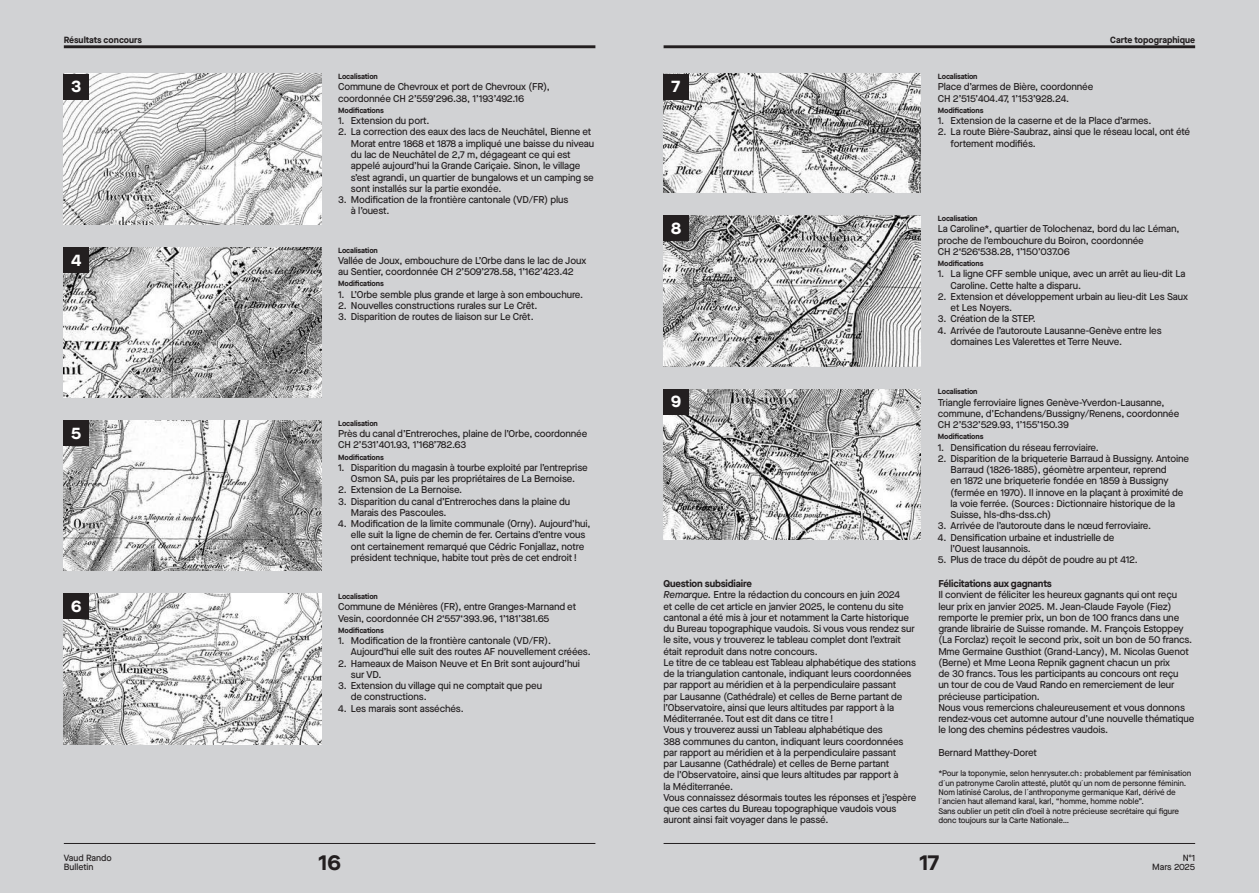
<style>
.page{position:relative;width:1259px;height:893px;background:#d1d2d4}
.page>*{position:absolute;margin:0;border:0;box-sizing:border-box;transform-origin:0 0}
.t1{font:700 21.75px "Maison Neue";color:#231f20}
.t2{font:700 16.8px "Maison Neue";color:#fff}
.t3{font:500 9.9px/11.2px "Maison Neue";letter-spacing:-.015em;color:#231f20}
.t4{font:700 9.9px "Maison Neue";letter-spacing:-.015em;color:#231f20}
.t5{font:700 9px "Maison Neue";color:#231f20}
.t6{font:500 9px/9px "Maison Neue";color:#231f20}
.t7{font:500 8.1px/9.3px "Maison Neue";letter-spacing:-.015em;color:#231f20}
.t8{font:700 7.5px "Maison Neue";letter-spacing:-.015em;color:#231f20}
.s1{font-weight:700}
.s2{font-style:italic}
</style>
<div class="page">
<hr style="left:64px;top:45px;width:531px;height:3px;background:#231f20">
<hr style="left:64px;top:843px;width:531px;height:1px;background:#231f20">
<hr style="left:663px;top:45px;width:532px;height:3px;background:#231f20">
<hr style="left:663px;top:843px;width:532px;height:1px;background:#231f20">
<img style="left:64px;top:74px;width:257px;height:150px">
<img style="left:663px;top:74px;width:258px;height:119px">
<img style="left:64px;top:247px;width:257px;height:151px">
<img style="left:663px;top:216px;width:258px;height:150px">
<img style="left:64px;top:420px;width:257px;height:151px">
<img style="left:663px;top:389px;width:258px;height:150px">
<img style="left:64px;top:594px;width:257px;height:150px">
<div style="left:64px;top:74px;width:25px;height:25px;background:#231f20"></div>
<div style="left:64px;top:247px;width:25px;height:25px;background:#231f20"></div>
<div style="left:64px;top:420px;width:25px;height:26px;background:#231f20"></div>
<div style="left:64px;top:594px;width:25px;height:25px;background:#231f20"></div>
<div style="left:663px;top:74px;width:25px;height:25px;background:#231f20"></div>
<div style="left:663px;top:216px;width:25px;height:25px;background:#231f20"></div>
<div style="left:663px;top:389px;width:25px;height:25px;background:#231f20"></div>
<p class="t5" style="left:64px;top:33px;width:80px">Résultats concours</p>
<p class="t5" style="left:1110px;top:33px;width:86px">Carte topographique</p>
<p class="t8" style="left:338px;top:71px;width:41px">Localisation</p>
<p class="t3" style="left:338px;top:81px;width:213px">Commune de Chevroux et port de Chevroux (FR), coordonnée CH 2’559’296.38, 1’193’492.16</p>
<p class="t8" style="left:338px;top:105px;width:47px">Modifications</p>
<p class="t3" style="left:338px;top:115px;width:93px">1. Extension du port.</p>
<p class="t3" style="left:351px;top:126px;width:245px;text-indent:-13px">2. La correction des eaux des lacs de Neuchâtel, Bienne et Morat entre 1868 et 1878 a impliqué une baisse du niveau du lac de Neuchâtel de 2,7 m, dégageant ce qui est appelé aujourd’hui la Grande Cariçaie. Sinon, le village s’est agrandi, un quartier de bungalows et un camping se sont installés sur la partie exondée.</p>
<p class="t3" style="left:351px;top:194px;width:219px;text-indent:-13px">3. Modification de la frontière cantonale (VD/FR) plus à l’ouest.</p>
<p class="t8" style="left:938px;top:71px;width:41px">Localisation</p>
<p class="t3" style="left:938px;top:81px;width:157px">Place d’armes de Bière, coordonnée<br>CH 2’515’404.47, 1’153’928.24.</p>
<p class="t8" style="left:938px;top:105px;width:47px">Modifications</p>
<p class="t3" style="left:938px;top:115px;width:215px">1. Extension de la caserne et de la Place d’armes.</p>
<p class="t3" style="left:950px;top:126px;width:241px;text-indent:-13px">2. La route Bière-Saubraz, ainsi que le réseau local, ont été fortement modifiés.</p>
<h2 class="t2" style="left:71px;top:75px;width:12px">3</h2>
<h2 class="t2" style="left:671px;top:75px;width:10px">7</h2>
<p class="t8" style="left:938px;top:213px;width:41px">Localisation</p>
<p class="t3" style="left:938px;top:223px;width:243px">La Caroline*, quartier de Tolochenaz, bord du lac Léman, proche de l’embouchure du Boiron, coordonnée<br>CH 2‘526‘538.28, 1’150’037.06</p>
<p class="t8" style="left:938px;top:258px;width:47px">Modifications</p>
<p class="t3" style="left:950px;top:268px;width:236px;text-indent:-13px">1. La ligne CFF semble unique, avec un arrêt au lieu-dit La<br>Caroline. Cette halte a disparu.</p>
<p class="t3" style="left:950px;top:291px;width:239px;text-indent:-13px">2. Extension et développement urbain au lieu-dit Les Saux et Les Noyers.</p>
<p class="t3" style="left:938px;top:313px;width:100px">3. Création de la STEP.</p>
<p class="t3" style="left:950px;top:324px;width:212px;text-indent:-13px">4. Arrivée de l’autoroute Lausanne-Genève entre les domaines Les Valerettes et Terre Neuve.</p>
<h2 class="t2" style="left:671px;top:216px;width:12px">8</h2>
<p class="t8" style="left:338px;top:245px;width:41px">Localisation</p>
<p class="t3" style="left:338px;top:255px;width:249px">Vallée de Joux, embouchure de L’Orbe dans le lac de Joux au Sentier, coordonnée CH 2’509’278.58, 1’162’423.42</p>
<p class="t8" style="left:338px;top:278px;width:47px">Modifications</p>
<p class="t3" style="left:338px;top:288px;width:247px">1. L’Orbe semble plus grande et large à son embouchure.</p>
<p class="t3" style="left:338px;top:300px;width:201px">2. Nouvelles constructions rurales sur Le Crêt.</p>
<p class="t3" style="left:338px;top:311px;width:197px">3. Disparition de routes de liaison sur Le Crêt.</p>
<h2 class="t2" style="left:71px;top:248px;width:11px">4</h2>
<h2 class="t2" style="left:71px;top:421px;width:12px">5</h2>
<h2 class="t2" style="left:71px;top:594px;width:12px">6</h2>
<p class="t8" style="left:338px;top:418px;width:41px">Localisation</p>
<p class="t3" style="left:338px;top:428px;width:251px">Près du canal d’Entreroches, plaine de l’Orbe, coordonnée<br>CH 2’531’401.93, 1’168’782.63</p>
<p class="t8" style="left:338px;top:452px;width:47px">Modifications</p>
<p class="t3" style="left:338px;top:462px;width:251px;text-align:center">1. Disparition du magasin à tourbe exploité par l’entreprise<br>Osmon SA, puis par les propriétaires de La Bernoise.</p>
<p class="t3" style="left:338px;top:484px;width:126px">2. Extension de La Bernoise.</p>
<p class="t3" style="left:351px;top:495px;width:221px;text-indent:-13px">3. Disparition du canal d’Entreroches dans la plaine du<br>Marais des Pascoules.</p>
<p class="t3" style="left:351px;top:518px;width:241px;text-indent:-13px">4. Modification de la limite communale (Orny). Aujourd’hui, elle suit la ligne de chemin de fer. Certains d’entre vous ont certainement remarqué que Cédric Fonjallaz, notre président technique, habite tout près de cet endroit !</p>
<p class="t8" style="left:338px;top:591px;width:41px">Localisation</p>
<p class="t3" style="left:338px;top:601px;width:239px">Commune de Ménières (FR), entre Granges-Marnand et<br>Vesin, coordonnée CH 2‘557‘393.96, 1’181’381.65</p>
<p class="t8" style="left:338px;top:625px;width:47px">Modifications</p>
<p class="t3" style="left:351px;top:635px;width:241px;text-indent:-13px">1. Modification de la frontière cantonale (VD/FR).<br>Aujourd’hui elle suit des routes AF nouvellement créées.</p>
<p class="t3" style="left:351px;top:657px;width:230px;text-indent:-13px">2. Hameaux de Maison Neuve et En Brit sont aujourd’hui sur VD.</p>
<p class="t3" style="left:351px;top:680px;width:193px;text-indent:-13px">3. Extension du village qui ne comptait que peu de constructions.</p>
<p class="t3" style="left:338px;top:702px;width:127px">4. Les marais sont asséchés.</p>
<h2 class="t2" style="left:671px;top:390px;width:12px">9</h2>
<p class="t8" style="left:938px;top:386px;width:41px">Localisation</p>
<p class="t3" style="left:938px;top:396px;width:243px">Triangle ferroviaire lignes Genève-Yverdon-Lausanne, commune, d’Echandens/Bussigny/Renens, coordonnée<br>CH 2’532’529.93, 1’155’150.39</p>
<p class="t8" style="left:938px;top:431px;width:47px">Modifications</p>
<p class="t3" style="left:938px;top:441px;width:163px">1. Densification du réseau ferroviaire.</p>
<p class="t3" style="left:950px;top:453px;width:240px;text-indent:-13px">2. Disparition de la briqueterie Barraud à Bussigny. Antoine Barraud (1826-1885), géomètre arpenteur, reprend<br>en 1872 une briqueterie fondée en 1859 à Bussigny (fermée en 1970). Il innove en la plaçant à proximité de la voie ferrée. (Sources : Dictionnaire historique de la Suisse, hls-dhs-dss.ch)</p>
<p class="t3" style="left:938px;top:520px;width:215px">3. Arrivée de l’autoroute dans le nœud ferroviaire.</p>
<p class="t3" style="left:950px;top:531px;width:165px;text-indent:-13px">4. Densification urbaine et industrielle de l’Ouest lausannois.</p>
<p class="t3" style="left:938px;top:554px;width:202px">5. Plus de trace du dépôt de poudre au pt 412.</p>
<p class="t3" style="left:663px;top:578px;width:254px"><span class="s1">Question subsidiaire<br></span><span class="s2">Remarque.</span> Entre la rédaction du concours en juin 2024<br>et celle de cet article en janvier 2025, le contenu du site cantonal a été mis à jour et notamment la Carte historique du Bureau topographique vaudois. Si vous vous rendez sur le site, vous y trouverez le tableau complet dont l’extrait était reproduit dans notre concours.<br>Le titre de ce tableau est Tableau alphabétique des stations de la triangulation cantonale, indiquant leurs coordonnées par rapport au méridien et à la perpendiculaire passant<br>par Lausanne (Cathédrale) et celles de Berne partant de l’Observatoire, ainsi que leurs altitudes par rapport à la Méditerranée. Tout est dit dans ce titre !<br>Vous y trouverez aussi un Tableau alphabétique des<br>388 communes du canton, indiquant leurs coordonnées par rapport au méridien et à la perpendiculaire passant<br>par Lausanne (Cathédrale) et celles de Berne partant<br>de l’Observatoire, ainsi que leurs altitudes par rapport à<br>la Méditerranée.<br>Vous connaissez désormais toutes les réponses et j’espère que ces cartes du Bureau topographique vaudois vous auront ainsi fait voyager dans le passé.</p>
<p class="t4" style="left:938px;top:577px;width:115px">Félicitations aux gagnants</p>
<p class="t3" style="left:938px;top:589px;width:257px">Il convient de féliciter les heureux gagnants qui ont reçu leur prix en janvier 2025. M. Jean-Claude Fayole (Fiez) remporte le premier prix, un bon de 100 francs dans une grande librairie de Suisse romande. M. François Estoppey (La Forclaz) reçoit le second prix, soit un bon de 50 francs.<br>Mme Germaine Gusthiot (Grand-Lancy), M. Nicolas Guenot (Berne) et Mme Leona Repnik gagnent chacun un prix<br>de 30 francs. Tous les participants au concours ont reçu<br>un tour de cou de Vaud Rando en remerciement de leur précieuse participation.<br>Nous vous remercions chaleureusement et vous donnons rendez-vous cet automne autour d’une nouvelle thématique le long des chemins pédestres vaudois.</p>
<p class="t3" style="left:938px;top:747px;width:100px">Bernard Matthey-Doret</p>
<p class="t7" style="left:938px;top:769px;width:254px">*Pour la toponymie, selon henrysuter.ch : probablement par féminisation d´un patronyme Carolin attesté, plutôt qu´un nom de personne féminin.<br>Nom latinisé Carolus, de l´anthroponyme germanique Karl, dérivé de l´ancien haut allemand karal, karl, “homme, homme noble”.<br>Sans oublier un petit clin d’oeil à notre précieuse secrétaire qui figure donc toujours sur la Carte Nationale…</p>
<p class="t6" style="left:64px;top:853px;width:50px">Vaud Rando<br>Bulletin</p>
<p class="t6" style="left:1152px;top:853px;width:45px;text-align:right">No1<br>Mars 2025</p>
<h1 class="t1" style="left:318px;top:847px;width:24px">16</h1>
<h1 class="t1" style="left:919px;top:847px;width:21px">17</h1>
</div>
